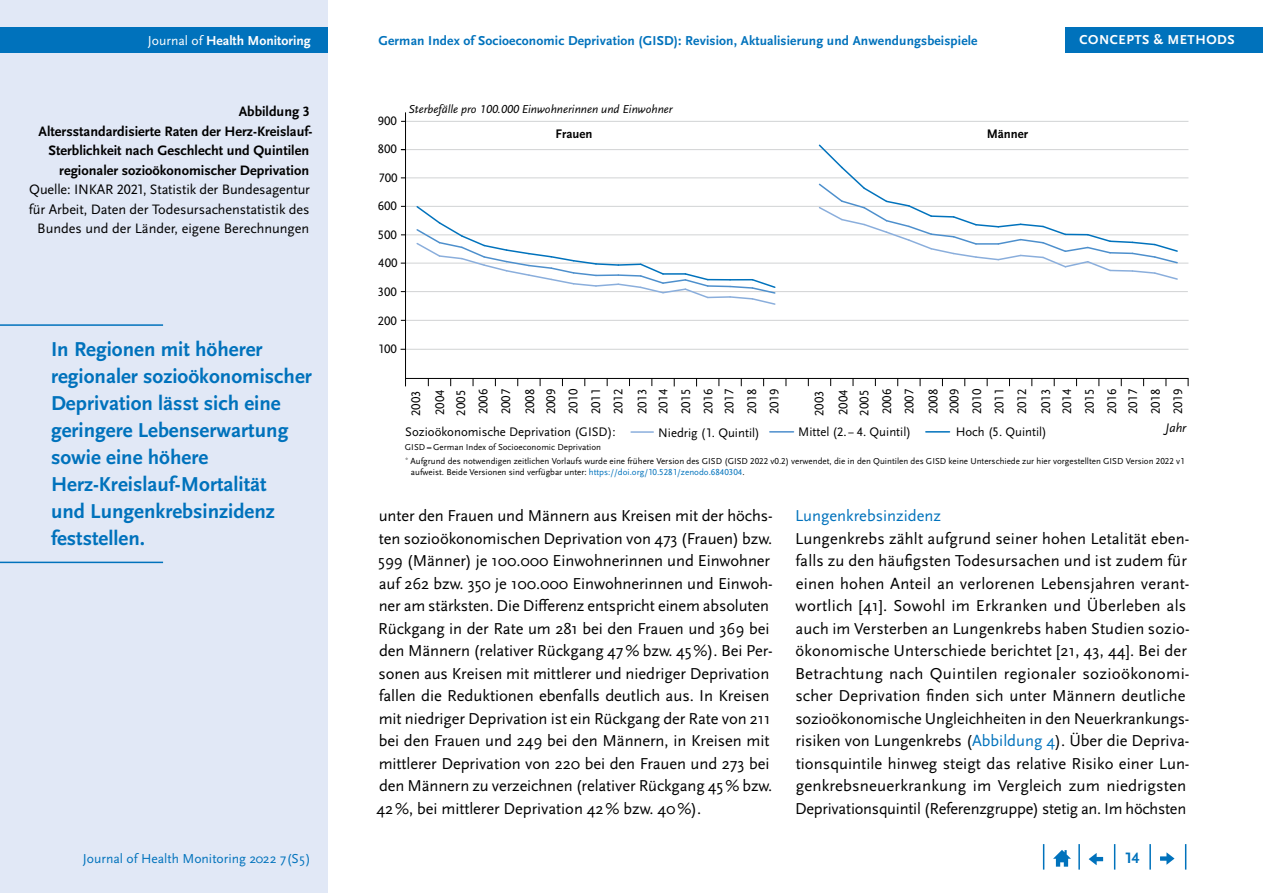
<style>
.page{position:relative;width:1263px;height:893px;background:#fff}
.page>*{position:absolute;margin:0;border:0;box-sizing:border-box;transform-origin:0 0}
.Zitat_Randspalte{font:700 21px/27px "Scala Sans Pro";color:#0072bc}
.Copy{font:16.5px/22.5px "Scala Sans Pro";letter-spacing:-.005em;color:#000}
.H4_reg_o_LZ{font:16.5px "Scala Sans Pro";color:#0072bc}
.t1{font:700 15.75px "Scala Sans Pro";color:#0072bc}
.Abb_Tab{font:700 14.25px/19.5px "Scala Sans Pro";color:#000;text-align:right}
.Abb_Tab_Quelle{font:14.25px/19.5px "Scala Sans Pro";letter-spacing:-.005em;color:#000;text-align:center}
.t2{font:13.65px "Scala Sans Pro";color:#0072bc}
.t3{font:700 13.65px "Scala Sans Pro";color:#fff}
.t4{font:700 13.5px "Scala Sans Pro";letter-spacing:.01em;color:#0072bc}
.t5{font:700 13.5px "Scala Sans Pro";letter-spacing:.04em;color:#fff}
.t6{font:12.9px/22.5px "Scala Sans Pro";color:#000}
.t7{font:700 12.9px "Scala Sans Pro";color:#000}
.t8{font:italic 12.9px "Scala Sans Pro";color:#000}
.t9{font:12.75px "Scala Sans Pro";color:#000}
.t10{font:italic 12px "Scala Sans Pro";color:#000}
.Tab_Fußzeile{font:9px/10.5px "Scala Sans Pro";color:#000}
.s1{font-weight:400}
.s2{color:#0072bc}
</style>
<div class="page">
<div style="left:0;top:0;width:327px;height:893px;background:#e1e8f6"></div>
<div style="left:0;top:28px;width:327px;height:25px;background:#0072bc"></div>
<svg style="left:1185px;top:844px;width:1px;height:26px"></svg>
<hr style="left:1149px;top:844px;width:2px;height:26px;background:#0072bc">
<svg style="left:1114px;top:844px;width:1px;height:26px"></svg>
<hr style="left:1078px;top:844px;width:2px;height:26px;background:#0072bc">
<svg style="left:1043px;top:844px;width:1px;height:26px"></svg>
<svg style="left:1053px;top:850px;width:18px;height:17px"></svg>
<svg style="left:1089px;top:853px;width:14px;height:12px"></svg>
<svg style="left:1160px;top:852px;width:14px;height:13px"></svg>
<div style="left:1065px;top:28px;width:198px;height:25px;background:#0072bc"></div>
<hr style="left:0;top:324px;width:163px;height:2px;background:#0072bc">
<hr style="left:0;top:562px;width:163px;height:1px;background:#0072bc">
<hr style="left:406px;top:206px;width:782px;height:1px;background:#d1d3d4">
<hr style="left:405px;top:291px;width:783px;height:1px;background:#d1d3d4">
<hr style="left:406px;top:263px;width:782px;height:1px;background:#d1d3d4">
<hr style="left:406px;top:234px;width:782px;height:1px;background:#d1d3d4">
<hr style="left:406px;top:320px;width:782px;height:1px;background:#d1d3d4">
<hr style="left:406px;top:349px;width:782px;height:1px;background:#d1d3d4">
<hr style="left:405px;top:378px;width:783px;height:1px;background:#000">
<hr style="left:406px;top:177px;width:782px;height:1px;background:#d1d3d4">
<hr style="left:406px;top:149px;width:782px;height:1px;background:#d1d3d4">
<hr style="left:406px;top:121px;width:782px;height:1px;background:#d1d3d4">
<hr style="left:405px;top:112px;width:1px;height:274px;background:#000">
<hr style="left:631px;top:431px;width:22px;height:2px;background:#8aaedc">
<hr style="left:770px;top:431px;width:23px;height:2px;background:#4d8fcc">
<hr style="left:926px;top:431px;width:23px;height:2px;background:#0072bc">
<svg style="left:415px;top:206px;width:362px;height:99px"></svg>
<svg style="left:817px;top:144px;width:362px;height:136px"></svg>
<p class="t3" style="left:148px;top:33px;width:164px"><span class="s1">Journal of</span> Health Monitoring</p>
<p class="t4" style="left:378px;top:33px;width:601px">German Index of Socioeconomic Deprivation (GISD): Revision, Aktualisierung und Anwendungsbeispiele</p>
<p class="Abb_Tab" style="left:39px;top:102px;width:275px">Abbildung 3<br>Altersstandardisierte Raten der Herz-Kreislauf-Sterblichkeit nach Geschlecht und Quintilen regionaler sozioökonomischer Deprivation</p>
<p class="Abb_Tab_Quelle" style="left:29px;top:180px;width:283px">Quelle: INKAR 2021, Statistik der Bundesagentur für Arbeit, Daten der Todesursachenstatistik des<br>Bundes und der Länder, eigene Berechnungen</p>
<p class="t9" style="left:378px;top:113px;width:21px">900</p>
<p class="t9" style="left:378px;top:142px;width:21px">800</p>
<p class="t9" style="left:378px;top:170px;width:21px">700</p>
<p class="t9" style="left:378px;top:198px;width:21px">600</p>
<p class="t9" style="left:378px;top:227px;width:21px">500</p>
<p class="t9" style="left:378px;top:256px;width:21px">400</p>
<p class="t9" style="left:378px;top:284px;width:21px">300</p>
<p class="t9" style="left:378px;top:313px;width:21px">200</p>
<p class="t10" style="left:409px;top:102px;width:266px">Sterbefälle pro 100.000 Einwohnerinnen und Einwohner</p>
<p class="t7" style="left:555px;top:126px;width:38px">Frauen</p>
<p class="t7" style="left:987px;top:126px;width:43px">Männer</p>
<p class="t5" style="left:1079px;top:32px;width:157px">CONCEPTS &amp; METHODS</p>
<p class="Zitat_Randspalte" style="left:51px;top:335px;width:262px">In Regionen mit höherer regionaler sozioökonomischer<br>Deprivation lässt sich eine geringere Lebenserwartung sowie eine höhere<br>Herz-Kreislauf-Mortalität<br>und Lungenkrebsinzidenz feststellen.</p>
<p class="t9" style="left:378px;top:342px;width:21px">100</p>
<p class="t6" style="left:404px;top:416px;width:28px;line-height:24px;rotate:-90deg">2003<br>2004</p>
<p class="t6" style="left:450px;top:416px;width:28px;text-align:justify;rotate:-90deg">2005<br>2006<br>2007</p>
<p class="t6" style="left:519px;top:414px;width:27px;line-height:21px;rotate:-90deg">2008<br>2009</p>
<p class="t6" style="left:562px;top:414px;width:27px;text-align:justify;rotate:-90deg">2010<br>2011<br>2012</p>
<p class="t6" style="left:632px;top:414px;width:27px;line-height:21px;rotate:-90deg">2013<br>2014</p>
<p class="t6" style="left:675px;top:414px;width:27px;rotate:-90deg">2015<br>2016</p>
<p class="t6" style="left:718px;top:414px;width:27px;text-align:justify;rotate:-90deg">2017<br>2018<br>2019</p>
<p class="t6" style="left:807px;top:416px;width:28px;line-height:24px;rotate:-90deg">2003<br>2004</p>
<p class="t6" style="left:853px;top:416px;width:28px;text-align:justify;rotate:-90deg">2005<br>2006<br>2007</p>
<p class="t6" style="left:923px;top:414px;width:27px;line-height:21px;rotate:-90deg">2008<br>2009</p>
<p class="t6" style="left:966px;top:414px;width:27px;text-align:justify;rotate:-90deg">2010<br>2011<br>2012</p>
<p class="t6" style="left:1035px;top:414px;width:27px;line-height:21px;rotate:-90deg">2013<br>2014</p>
<p class="t6" style="left:1078px;top:414px;width:27px;rotate:-90deg">2015<br>2016</p>
<p class="t6" style="left:1122px;top:414px;width:27px;text-align:justify;rotate:-90deg">2017<br>2018<br>2019</p>
<p class="t6" style="left:405px;top:421px;width:212px">Sozioökonomische Deprivation (GISD):</p>
<p class="t6" style="left:658px;top:421px;width:103px">Niedrig (1. Quintil)</p>
<p class="t6" style="left:798px;top:421px;width:114px">Mittel (2. − 4. Quintil)</p>
<p class="t6" style="left:956px;top:421px;width:93px">Hoch (5. Quintil)</p>
<p class="t8" style="left:1165px;top:420px;width:22px">Jahr</p>
<p class="Tab_Fußzeile" style="left:405px;top:442px;width:198px">GISD = German Index of Socioeconomic Deprivation</p>
<p class="Tab_Fußzeile" style="left:411px;top:456px;width:775px;text-indent:-5px"><sup>*</sup> Aufgrund des notwendigen zeitlichen Vorlaufs wurde eine frühere Version des GISD (GISD 2022 v0.2) verwendet, die in den Quintilen des GISD keine Unterschiede zur hier vorgestellten GISD Version 2022 v1 aufweist. Beide Versionen sind verfügbar unter: <span class="s2">https://doi.org/10.5281/zenodo.6840304</span>.</p>
<p class="Copy" style="left:376px;top:504px;width:398px">unter den Frauen und Männern aus Kreisen mit der höchs&shy;ten sozioökonomischen Deprivation von 473 (Frauen) bzw.<br>599 (Männer) je 100.000 Einwohnerinnen und Einwohner auf 262 bzw. 350 je 100.000 Einwohnerinnen und Einwoh&shy;ner am stärksten. Die Differenz entspricht einem absoluten Rückgang in der Rate um 281 bei den Frauen und 369 bei den Männern (relativer Rückgang 47% bzw. 45%). Bei Per&shy;sonen aus Kreisen mit mittlerer und niedriger Deprivation fallen die Reduktionen ebenfalls deutlich aus. In Kreisen mit niedriger Deprivation ist ein Rückgang der Rate von 211 bei den Frauen und 249 bei den Männern, in Kreisen mit mittlerer Deprivation von 220 bei den Frauen und 273 bei den Männern zu verzeichnen (relativer Rückgang 45% bzw.<br>42%, bei mittlerer Deprivation 42% bzw. 40%).</p>
<p class="H4_reg_o_LZ" style="left:795px;top:506px;width:147px">Lungenkrebsinzidenz</p>
<p class="Copy" style="left:795px;top:527px;width:396px">Lungenkrebs zählt aufgrund seiner hohen Letalität eben&shy;falls zu den häufigsten Todesursachen und ist zudem für einen hohen Anteil an verlorenen Lebensjahren verant&shy;wortlich [41]. Sowohl im Erkranken und Überleben als auch im Versterben an Lungenkrebs haben Studien sozio&shy;ökonomische Unterschiede berichtet [21, 43, 44]. Bei der Betrachtung nach Quintilen regionaler sozioökonomi&shy;scher Deprivation finden sich unter Männern deutliche sozioökonomische Ungleichheiten in den Neuerkrankungs&shy;risiken von Lungenkrebs (<span class="s2">Abbildung 4</span>). Über die Depriva&shy;tionsquintile hinweg steigt das relative Risiko einer Lun&shy;genkrebsneuerkrankung im Vergleich zum niedrigsten Deprivationsquintil (Referenzgruppe) stetig an. Im höchsten</p>
<p class="t2" style="left:83px;top:850px;width:229px">Journal of Health Monitoring 2022 7(S5)</p>
<p class="t1" style="left:1125px;top:849px;width:15px">14</p>
</div>
